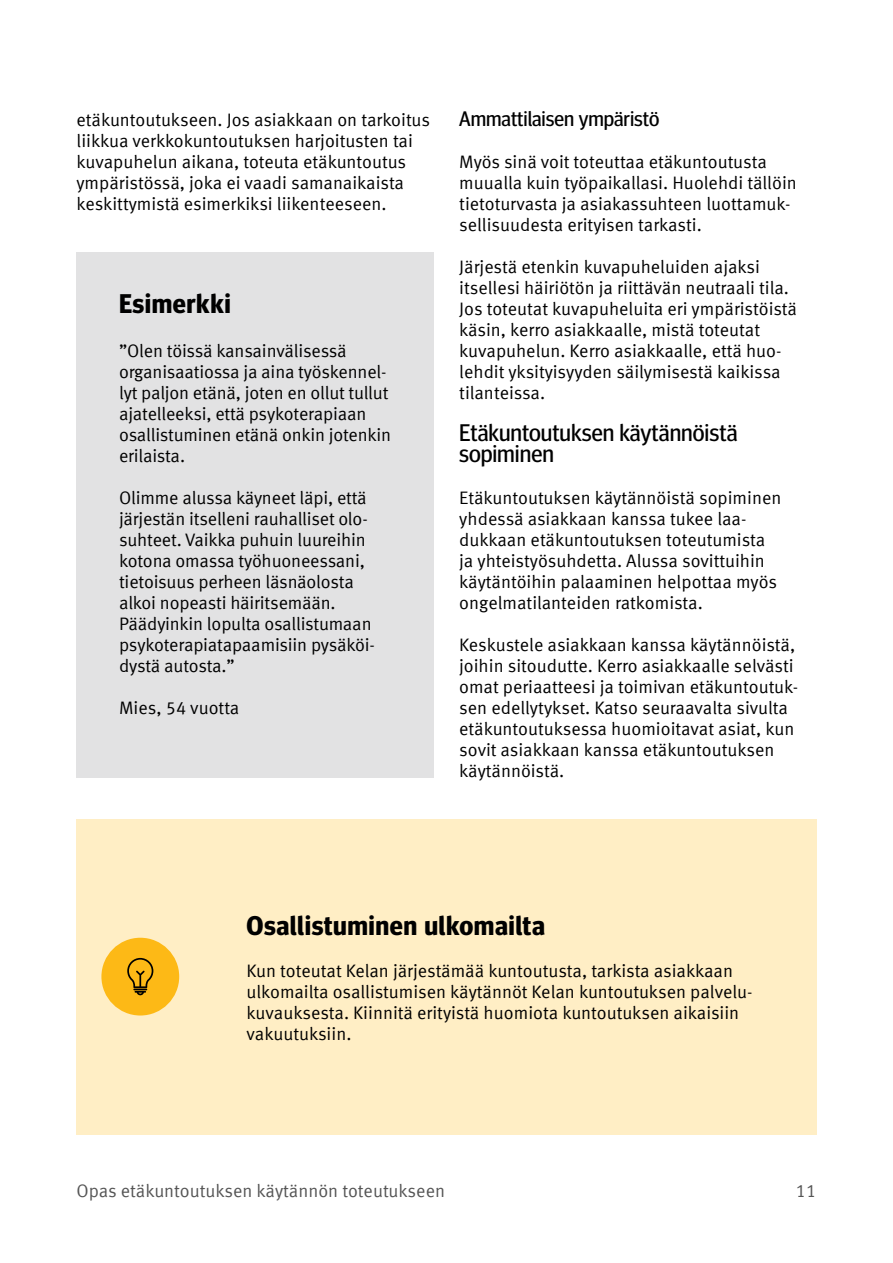
<style>
.page{position:relative;width:893px;height:1263px;background:#fff}
.page>*{position:absolute;margin:0;border:0;box-sizing:border-box;transform-origin:0 0}
.Infolaatikko_H1{font:700 27px "Meta Headline Pro";letter-spacing:.02em;color:#000}
.Otsikko_H2{font:24px/21px "Meta Headline Pro";color:#000}
.Otsikko_H3{font:21px "Meta Headline Pro";color:#000}
.Leipis{font:18px/21px "Meta Pro";letter-spacing:-.01em;color:#000}
.Infolaatikko_leipis{font:18px/21px "Meta Pro";letter-spacing:-.005em;color:#000}
.t1{font:18px "Meta Pro";color:#555}
</style>
<div class="page">
<div style="left:77px;top:252px;width:357px;height:525px;background:#e2e2e3"></div>
<div style="left:204px;top:819px;width:612px;height:315px;background:#ffeec5"></div>
<div style="left:77px;top:819px;width:127px;height:315px;background:#ffeec5"></div>
<div style="left:101px;top:938px;width:78px;height:77px;background:#fdb916;border-radius:50%"></div>
<svg style="left:127px;top:958px;width:26px;height:37px"></svg>
<p class="Leipis" style="left:77px;top:108px;width:355px">etäkuntoutukseen. Jos asiakkaan on tarkoitus liikkua verkkokuntoutuksen harjoitusten tai kuvapuhelun aikana, toteuta etäkuntoutus ympäristössä, joka ei vaadi samanaikaista keskittymistä esimerkiksi liikenteeseen.</p>
<h2 class="Infolaatikko_H1" style="left:119px;top:283px;width:113px">Esimerkki</h2>
<p class="Leipis" style="left:119px;top:339px;width:274px">”Olen töissä kansainvälisessä organisaatiossa ja aina työskennel&shy;lyt paljon etänä, joten en ollut tullut ajatelleeksi, että psykoterapiaan osallistuminen etänä onkin jotenkin erilaista.</p>
<p class="Leipis" style="left:119px;top:486px;width:257px">Olimme alussa käyneet läpi, että järjestän itselleni rauhalliset olo&shy;suhteet. Vaikka puhuin luureihin kotona omassa työhuoneessani, tietoisuus perheen läsnäolosta alkoi nopeasti häiritsemään.<br>Päädyinkin lopulta osallistumaan psykoterapiatapaamisiin pysäköi&shy;dystä autosta.”</p>
<p class="Leipis" style="left:119px;top:696px;width:122px">Mies, 54 vuotta</p>
<h3 class="Otsikko_H3" style="left:459px;top:103px;width:202px">Ammattilaisen ympäristö</h3>
<p class="Leipis" style="left:459px;top:150px;width:339px">Myös sinä voit toteuttaa etäkuntoutusta muualla kuin työpaikallasi. Huolehdi tällöin tietoturvasta ja asiakassuhteen luottamuk&shy;sellisuudesta erityisen tarkasti.</p>
<p class="Leipis" style="left:459px;top:255px;width:339px">Järjestä etenkin kuvapuheluiden ajaksi itsellesi häiriötön ja riittävän neutraali tila.<br>Jos toteutat kuvapuheluita eri ympäristöistä käsin, kerro asiakkaalle, mistä toteutat kuvapuhelun. Kerro asiakkaalle, että huo&shy;lehdit yksityisyyden säilymisestä kaikissa tilanteissa.</p>
<h2 class="Otsikko_H2" style="left:459px;top:421px;width:280px">Etäkuntoutuksen käytännöistä sopiminen</h2>
<p class="Leipis" style="left:459px;top:486px;width:324px">Etäkuntoutuksen käytännöistä sopiminen yhdessä asiakkaan kanssa tukee laa&shy;dukkaan etäkuntoutuksen toteutumista ja yhteistyösuhdetta. Alussa sovittuihin käytäntöihin palaaminen helpottaa myös ongelmatilanteiden ratkomista.</p>
<p class="Leipis" style="left:459px;top:633px;width:341px">Keskustele asiakkaan kanssa käytännöistä, joihin sitoudutte. Kerro asiakkaalle selvästi omat periaatteesi ja toimivan etäkuntoutuk&shy;sen edellytykset. Katso seuraavalta sivulta etäkuntoutuksessa huomioitavat asiat, kun sovit asiakkaan kanssa etäkuntoutuksen käytännöistä.</p>
<h2 class="Infolaatikko_H1" style="left:247px;top:904px;width:300px">Osallistuminen ulkomailta</h2>
<p class="Infolaatikko_leipis" style="left:247px;top:959px;width:508px">Kun toteutat Kelan järjestämää kuntoutusta, tarkista asiakkaan ulkomailta osallistumisen käytännöt Kelan kuntoutuksen palvelu&shy;kuvauksesta. Kiinnitä erityistä huomiota kuntoutuksen aikaisiin vakuutuksiin.</p>
<p class="t1" style="left:77px;top:1177px;width:370px">Opas etäkuntoutuksen käytännön toteutukseen</p>
<p class="t1" style="left:796px;top:1177px;width:22px">11</p>
</div>
